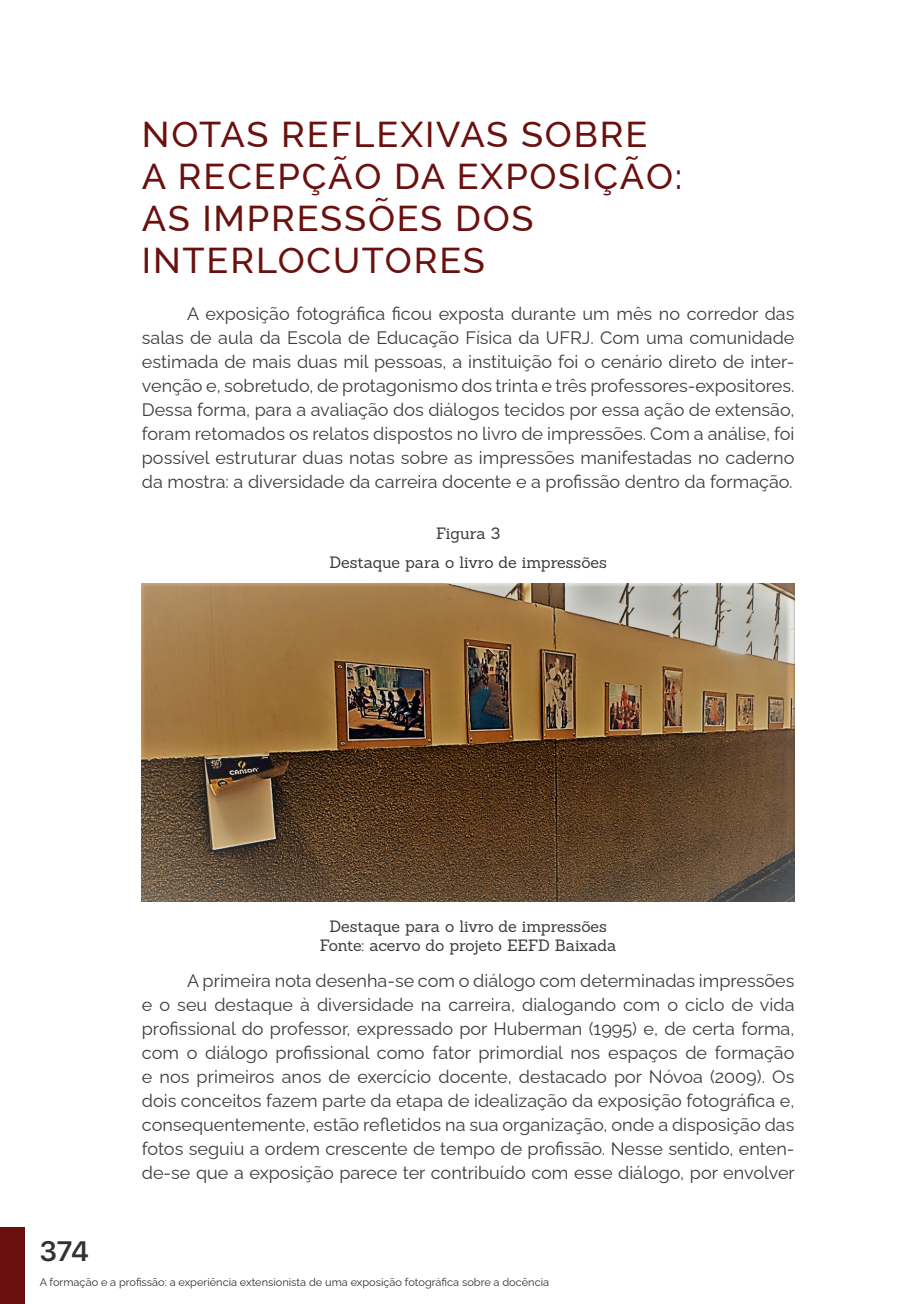
<style>
.page{position:relative;width:908px;height:1304px;background:#fff}
.page>*{position:absolute;margin:0;border:0;box-sizing:border-box;transform-origin:0 0}
.t1{font:500 36px/42px "Raleway";letter-spacing:.05em;color:#6a110f}
.t2{font:600 28px "SF Pro Display";color:#333232}
.t3{font:18px/24px "Raleway";color:#3c3c3b;text-align:justify}
.t4{font:16px/28.8px "Sanchez";letter-spacing:-.005em;color:#3c3c3b;text-align:center}
.t5{font:11px "Raleway";color:#333232}
</style>
<div class="page">
<img style="left:142px;top:584px;width:652px;height:317px">
<div style="left:0;top:1227px;width:24px;height:77px;background:#6a110f"></div>
<h1 class="t1" style="left:142px;top:114px;width:542px">NOTAS REFLEXIVAS SOBRE<br>A RECEPÇÃO DA EXPOSIÇÃO:<br>AS IMPRESSÕES DOS<br>INTERLOCUTORES</h1>
<p class="t3" style="left:142px;top:300px;width:653px;text-indent:45px">A exposição fotográfica ficou exposta durante um mês no corredor das salas de aula da Escola de Educação Física da UFRJ. Com uma comunidade estimada de mais duas mil pessoas, a instituição foi o cenário direto de inter&shy;venção e, sobretudo, de protagonismo dos trinta e três professores-expositores.<br>Dessa forma, para a avaliação dos diálogos tecidos por essa ação de extensão, foram retomados os relatos dispostos no livro de impressões. Com a análise, foi possível estruturar duas notas sobre as impressões manifestadas no caderno da mostra: a diversidade da carreira docente e a profissão dentro da formação.</p>
<p class="t4" style="left:329px;top:518px;width:279px">Figura 3<br>Destaque para o livro de impressões</p>
<h2 class="t2" style="left:40px;top:1231px;width:51px">374</h2>
<p class="t4" style="left:320px;top:917px;width:298px;line-height:19.2px">Destaque para o livro de impressões<br>Fonte: acervo do projeto EEFD Baixada</p>
<p class="t3" style="left:142px;top:966px;width:654px;text-indent:45px">A primeira nota desenha-se com o diálogo com determinadas impressões e o seu destaque à diversidade na carreira, dialogando com o ciclo de vida profissional do professor, expressado por Huberman (1995) e, de certa forma, com o diálogo profissional como fator primordial nos espaços de formação e nos primeiros anos de exercício docente, destacado por Nóvoa (2009). Os dois conceitos fazem parte da etapa de idealização da exposição fotográfica e, consequentemente, estão refletidos na sua organização, onde a disposição das fotos seguiu a ordem crescente de tempo de profissão. Nesse sentido, enten&shy;de-se que a exposição parece ter contribuído com esse diálogo, por envolver</p>
<p class="t5" style="left:40px;top:1273px;width:510px">A formação e a profissão: a experiência extensionista de uma exposição fotográfica sobre a docência</p>
</div>
